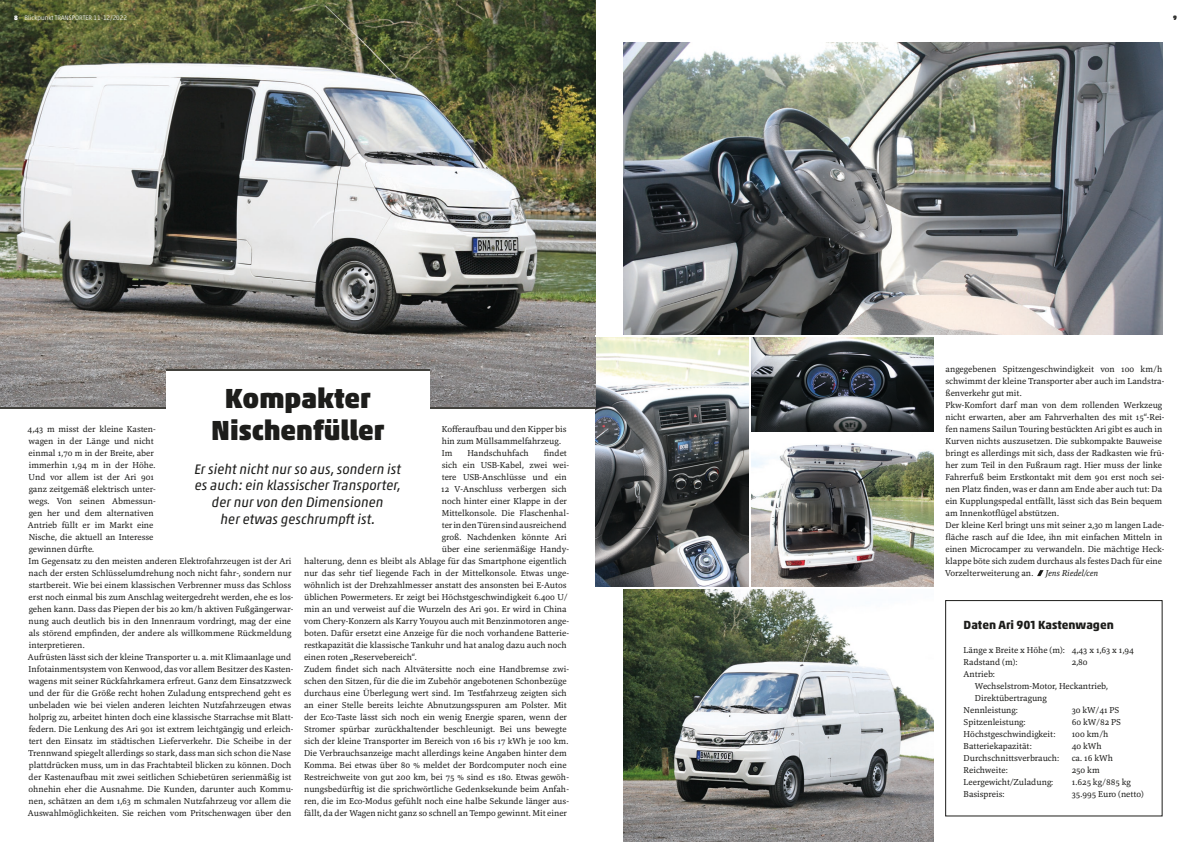
<style>
.page{position:relative;width:1191px;height:842px;background:#fff}
.page>*{position:absolute;margin:0;border:0;box-sizing:border-box;transform-origin:0 0}
.Überschrift_1_Top-Th{font:900 28px/32px "Akko Pro";color:#1d1d1b;text-align:center}
.Leadtext_1_Top-Thema{font:italic 14px/16.8px "Akko Pro";color:#1d1d1b;text-align:center}
.Überschrift_in_Textb{font:700 12px "Akko Pro";color:#1d1d1b}
.Mengentext_-_print{font:9px/12px "Marbach";color:#1d1d1b}
.Mengentext_in_Textbo{font:9px/12px "Marbach";color:#1d1d1b}
.Mengentext_-_print-2{font:italic 9px "Marbach";color:#1d1d1b}
.BU_-_print{font:300 6.5px "Akko Pro";color:#fff}
.BU_-_print-2{font:900 6.5px "Akko Pro";color:#1d1d1b}
.s1{font-weight:900}
</style>
<div class="page">
<img style="left:751px;top:337px;width:182px;height:95px">
<svg style="left:595px;top:337px;width:154px;height:250px;background:#7c7f7d"></svg>
<img style="left:624px;top:589px;width:309px;height:253px">
<img style="left:751px;top:442px;width:182px;height:145px">
<img style="left:0;top:0;width:595px;height:407px">
<img style="left:624px;top:43px;width:538px;height:292px">
<hr style="left:0;top:407px;width:595px;height:1px;background:#42413c">
<div style="left:166px;top:369px;width:263px;height:171px;background:#fff"></div>
<hr style="left:166px;top:369px;width:263px;height:2px;background:#42413c">
<div style="left:945px;top:600px;width:217px;height:216px;border:1px solid #1d1d1b"></div>
<svg style="left:1037px;top:570px;width:6px;height:6px"></svg>
<p class="BU_-_print" style="left:14px;top:14px;width:114px"><span class="s1">8</span> Blickpunkt TRANSPORTER 11-12/2022</p>
<p class="BU_-_print-2" style="left:1173px;top:14px;width:5px">9</p>
<p class="Überschrift_1_Top-Th" style="left:211px;top:382px;width:175px">Kompakter<br>Nischenfüller</p>
<p class="Leadtext_1_Top-Thema" style="left:194px;top:460px;width:208px">Er sieht nicht nur so aus, sondern ist es auch: ein klassischer Transporter, der nur von den Dimensionen<br>her etwas geschrumpft ist.</p>
<p class="Mengentext_-_print" style="left:28px;top:423px;width:130px">4,43 m misst der kleine Kasten&shy;wagen in der Länge und nicht einmal 1,70 m in der Breite, aber immerhin 1,94 m in der Höhe.<br>Und vor allem ist der Ari 901 ganz zeitgemäß elektrisch unter&shy;wegs. Von seinen Abmessun&shy;gen her und dem alternativen<br>Antrieb füllt er im Markt eine<br>Nische, die aktuell an Interesse gewinnen dürfte.</p>
<p class="Mengentext_-_print" style="left:29px;top:555px;width:266px">Im Gegensatz zu den meisten anderen Elektrofahrzeugen ist der Ari nach der ersten Schlüsselumdrehung noch nicht fahr-, sondern nur startbereit. Wie bei einem klassischen Verbrenner muss das Schloss erst noch einmal bis zum Anschlag weitergedreht werden, ehe es los&shy;gehen kann. Dass das Piepen der bis 20 km/h aktiven Fußgängerwar&shy;nung auch deutlich bis in den Innenraum vordringt, mag der eine als störend empfinden, der andere als willkommene Rückmeldung interpretieren.</p>
<p class="Mengentext_-_print" style="left:28px;top:651px;width:267px">Aufrüsten lässt sich der kleine Transporter u. a. mit Klimaanlage und Infotainmentsystem von Kenwood, das vor allem Besitzer des Kasten&shy;wagens mit seiner Rückfahrkamera erfreut. Ganz dem Einsatzzweck und der für die Größe recht hohen Zuladung entsprechend geht es unbeladen wie bei vielen anderen leichten Nutzfahrzeugen etwas holprig zu, arbeitet hinten doch eine klassische Starrachse mit Blatt&shy;federn. Die Lenkung des Ari 901 ist extrem leichtgängig und erleich&shy;tert den Einsatz im städtischen Lieferverkehr. Die Scheibe in der Trennwand spiegelt allerdings so stark, dass man sich schon die Nase plattdrücken muss, um in das Frachtabteil blicken zu können. Doch der Kastenaufbau mit zwei seitlichen Schiebetüren serienmäßig ist ohnehin eher die Ausnahme. Die Kunden, darunter auch Kommu&shy;nen, schätzen an dem 1,63 m schmalen Nutzfahrzeug vor allem die Auswahlmöglichkeiten. Sie reichen vom Pritschenwagen über den</p>
<p class="Mengentext_-_print" style="left:442px;top:423px;width:126px">Kofferaufbau und den Kipper bis hin zum Müllsammelfahrzeug.</p>
<p class="Mengentext_-_print" style="left:442px;top:447px;width:12px">Im</p>
<p class="Mengentext_-_print" style="left:467px;top:447px;width:63px">Handschuhfach</p>
<p class="Mengentext_-_print" style="left:544px;top:447px;width:25px">findet</p>
<p class="Mengentext_-_print" style="left:442px;top:459px;width:129px">sich ein USB-Kabel, zwei wei-</p>
<p class="Mengentext_-_print" style="left:442px;top:471px;width:126px">tere USB-Anschlüsse und ein</p>
<p class="Mengentext_-_print" style="left:441px;top:483px;width:127px">12 V-Anschluss verbergen sich</p>
<p class="Mengentext_-_print" style="left:442px;top:495px;width:127px">noch hinter einer Klappe in der</p>
<p class="Mengentext_-_print" style="left:442px;top:507px;width:129px">Mittelkonsole. Die Flaschenhal-</p>
<p class="Mengentext_-_print" style="left:442px;top:519px;width:126px">ter in den Türen sind ausreichend</p>
<p class="Mengentext_-_print" style="left:442px;top:531px;width:126px">groß. Nachdenken könnte Ari</p>
<p class="Mengentext_-_print" style="left:442px;top:543px;width:129px">über eine serienmäßige Handy-</p>
<p class="Mengentext_-_print" style="left:304px;top:555px;width:264px">halterung, denn es bleibt als Ablage für das Smartphone eigentlich</p>
<p class="Mengentext_-_print" style="left:304px;top:567px;width:266px">nur das sehr tief liegende Fach in der Mittelkonsole. Etwas unge-</p>
<p class="Mengentext_-_print" style="left:304px;top:579px;width:264px">wöhnlich ist der Drehzahlmesser anstatt des ansonsten bei E-Autos</p>
<p class="Mengentext_-_print" style="left:304px;top:591px;width:265px">üblichen Powermeters. Er zeigt bei Höchstgeschwindigkeit 6.400 U/</p>
<p class="Mengentext_-_print" style="left:304px;top:603px;width:264px">min an und verweist auf die Wurzeln des Ari 901. Er wird in China</p>
<p class="Mengentext_-_print" style="left:304px;top:615px;width:266px">vom Chery-Konzern als Karry Youyou auch mit Benzinmotoren ange-</p>
<p class="Mengentext_-_print" style="left:304px;top:627px;width:266px">boten. Dafür ersetzt eine Anzeige für die noch vorhandene Batterie-</p>
<p class="Mengentext_-_print" style="left:304px;top:639px;width:264px">restkapazität die klassische Tankuhr und hat analog dazu auch noch</p>
<p class="Mengentext_-_print" style="left:304px;top:651px;width:114px">einen roten „Reservebereich“.</p>
<p class="Mengentext_-_print" style="left:304px;top:663px;width:266px">Zudem findet sich nach Altvätersitte noch eine Handbremse zwi&shy;schen den Sitzen, für die die im Zubehör angebotenen Schonbezüge durchaus eine Überlegung wert sind. Im Testfahrzeug zeigten sich an einer Stelle bereits leichte Abnutzungsspuren am Polster. Mit der Eco-Taste lässt sich noch ein wenig Energie sparen, wenn der Stromer spürbar zurückhaltender beschleunigt. Bei uns bewegte sich der kleine Transporter im Bereich von 16 bis 17 kWh je 100 km.<br>Die Verbrauchsanzeige macht allerdings keine Angaben hinter dem Komma. Bei etwas über 80 % meldet der Bordcomputer noch eine Restreichweite von gut 200 km, bei 75 % sind es 180. Etwas gewöh&shy;nungsbedürftig ist die sprichwörtliche Gedenksekunde beim Anfah&shy;ren, die im Eco-Modus gefühlt noch eine halbe Sekunde länger aus&shy;fällt, da der Wagen nicht ganz so schnell an Tempo gewinnt. Mit einer</p>
<p class="Mengentext_-_print" style="left:945px;top:363px;width:220px">angegebenen Spitzengeschwindigkeit von 100 km/h schwimmt der kleine Transporter aber auch im Landstra&shy;ßenverkehr gut mit.</p>
<p class="Mengentext_-_print" style="left:945px;top:399px;width:220px">Pkw-Komfort darf man von dem rollenden Werkzeug nicht erwarten, aber am Fahrverhalten des mit 15“-Rei&shy;fen namens Sailun Touring bestückten Ari gibt es auch in Kurven nichts auszusetzen. Die subkompakte Bauweise bringt es allerdings mit sich, dass der Radkasten wie frü&shy;her zum Teil in den Fußraum ragt. Hier muss der linke Fahrerfuß beim Erstkontakt mit dem 901 erst noch sei&shy;nen Platz finden, was er dann am Ende aber auch tut: Da ein Kupplungspedal entfällt, lässt sich das Bein bequem am Innenkotflügel abstützen.</p>
<p class="Mengentext_-_print" style="left:945px;top:519px;width:221px">Der kleine Kerl bringt uns mit seiner 2,30 m langen Lade&shy;fläche rasch auf die Idee, ihn mit einfachen Mitteln in einen Microcamper zu verwandeln. Die mächtige Heck&shy;klappe böte sich zudem durchaus als festes Dach für eine Vorzelterweiterung an.</p>
<p class="Mengentext_-_print-2" style="left:1045px;top:567px;width:54px">Jens Riedel/cen</p>
<p class="Überschrift_in_Textb" style="left:963px;top:617px;width:152px">Daten Ari 901 Kastenwagen</p>
<p class="Mengentext_in_Textbo" style="left:963px;top:644px;width:172px">Länge x Breite x Höhe (m): 4,43 x 1,63 x 1,94</p>
<p class="Mengentext_in_Textbo" style="left:963px;top:656px;width:55px">Radstand (m):</p>
<p class="Mengentext_in_Textbo" style="left:1071px;top:656px;width:17px">2,80</p>
<p class="Mengentext_in_Textbo" style="left:963px;top:668px;width:33px">Antrieb:</p>
<p class="Mengentext_in_Textbo" style="left:975px;top:680px;width:134px">Wechselstrom-Motor, Heckantrieb,<br>Direktübertragung</p>
<p class="Mengentext_in_Textbo" style="left:963px;top:704px;width:56px">Nennleistung:</p>
<p class="Mengentext_in_Textbo" style="left:1071px;top:704px;width:49px">30 kW/41 PS</p>
<p class="Mengentext_in_Textbo" style="left:963px;top:716px;width:63px">Spitzenleistung:</p>
<p class="Mengentext_in_Textbo" style="left:1071px;top:716px;width:51px">60 kW/82 PS</p>
<p class="Mengentext_in_Textbo" style="left:963px;top:728px;width:93px">Höchstgeschwindigkeit:</p>
<p class="Mengentext_in_Textbo" style="left:1071px;top:728px;width:38px">100 km/h</p>
<p class="Mengentext_in_Textbo" style="left:963px;top:740px;width:70px">Batteriekapazität:</p>
<p class="Mengentext_in_Textbo" style="left:1071px;top:740px;width:32px">40 kWh</p>
<p class="Mengentext_in_Textbo" style="left:963px;top:752px;width:97px">Durchschnittsverbrauch:</p>
<p class="Mengentext_in_Textbo" style="left:1071px;top:752px;width:43px">ca. 16 kWh</p>
<p class="Mengentext_in_Textbo" style="left:963px;top:764px;width:46px">Reichweite:</p>
<p class="Mengentext_in_Textbo" style="left:1071px;top:764px;width:30px">250 km</p>
<p class="Mengentext_in_Textbo" style="left:963px;top:776px;width:91px">Leergewicht/Zuladung:</p>
<p class="Mengentext_in_Textbo" style="left:1071px;top:776px;width:61px">1.625 kg/885 kg</p>
<p class="Mengentext_in_Textbo" style="left:963px;top:788px;width:42px">Basispreis:</p>
<p class="Mengentext_in_Textbo" style="left:1071px;top:788px;width:74px">35.995 Euro (netto)</p>
</div>
